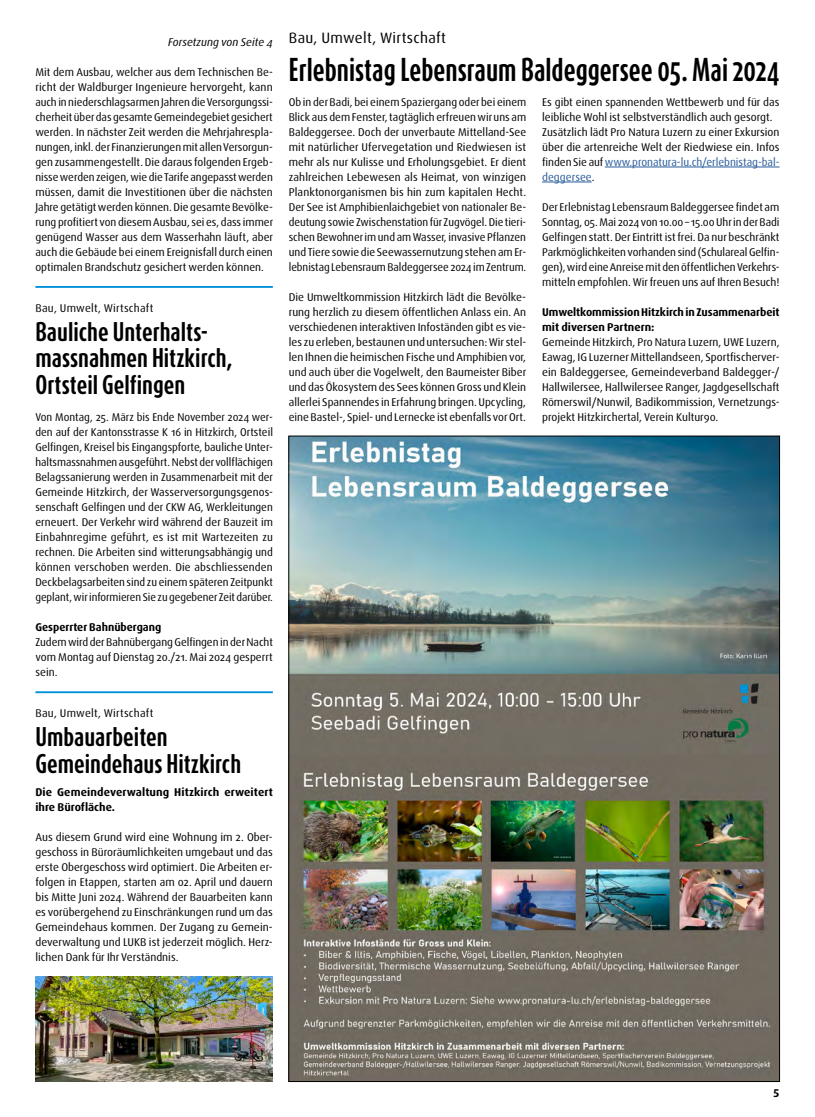
<style>
.page{position:relative;width:815px;height:1117px;background:#fff}
.page>*{position:absolute;margin:0;border:0;box-sizing:border-box;transform-origin:0 0}
.t1{font:700 27.5px "Dax Compact Pro";color:#000;scale:.92 1}
.t2{font:700 22.5px/26.2px "Dax Compact Pro";color:#000}
.t3{font:15px "Dax Pro";letter-spacing:.02em;color:#000}
.t4{font:11.25px/15px "Dax Pro";color:#000;text-align:justify}
.t5{font:700 11.25px/15px "Dax Pro";color:#000}
.t6{font:11.25px "Dax Pro";letter-spacing:.02em;color:#000}
.t7{font:italic 11.25px "Dax Pro";color:#000}
.s1{color:#275b9b}
</style>
<div class="page">
<hr style="left:35px;top:286px;width:238px;height:2px;background:#0090d7">
<hr style="left:35px;top:691px;width:238px;height:2px;background:#0090d7">
<img style="left:35px;top:976px;width:238px;height:105px">
<hr style="left:605px;top:167px;width:175px;height:1px;background:#275b9b">
<hr style="left:542px;top:182px;width:50px;height:1px;background:#275b9b">
<img style="left:291px;top:438px;width:487px;height:641px">
<p class="t7" style="left:168px;top:35px;width:106px">Forsetzung von Seite 4</p>
<p class="t4" style="left:35px;top:64px;width:239px">Mit dem Ausbau, welcher aus dem Technischen Be&shy;richt der Waldburger Ingenieure hervorgeht, kann auch in niederschlagsarmen Jahren die Versorgungssi&shy;cherheit über das gesamte Gemeindegebiet gesichert werden. In nächster Zeit werden die Mehrjahrespla&shy;nungen, inkl. der Finanzierungen mit allen Versorgun&shy;gen zusammengestellt. Die daraus folgenden Ergeb&shy;nisse werden zeigen, wie die Tarife angepasst werden müssen, damit die Investitionen über die nächsten Jahre getätigt werden können. Die gesamte Bevölke&shy;rung profitiert von diesem Ausbau, sei es, dass immer genügend Wasser aus dem Wasserhahn läuft, aber auch die Gebäude bei einem Ereignisfall durch einen optimalen Brandschutz gesichert werden können.</p>
<p class="t6" style="left:35px;top:300px;width:119px">Bau, Umwelt, Wirtschaft</p>
<h2 class="t2" style="left:35px;top:318px;width:198px">Bauliche Unterhalts&shy;massnahmen Hitzkirch,<br>Ortsteil Gelfingen</h2>
<p class="t4" style="left:35px;top:409px;width:239px">Von Montag, 25. März bis Ende November 2024 wer&shy;den auf der Kantonsstrasse K 16 in Hitzkirch, Ortsteil Gelfingen, Kreisel bis Eingangspforte, bauliche Unter&shy;haltsmassnahmen ausgeführt. Nebst der vollflächigen Belagssanierung werden in Zusammenarbeit mit der Gemeinde Hitzkirch, der Wasserversorgungsgenos&shy;senschaft Gelfingen und der CKW AG, Werkleitungen erneuert. Der Verkehr wird während der Bauzeit im Einbahnregime geführt, es ist mit Wartezeiten zu rechnen. Die Arbeiten sind witterungsabhängig und können verschoben werden. Die abschliessenden Deckbelagsarbeiten sind zu einem späteren Zeitpunkt geplant, wir informieren Sie zu gegebener Zeit darüber.</p>
<p class="t5" style="left:35px;top:619px;width:127px">Gesperrter Bahnübergang</p>
<p class="t4" style="left:35px;top:634px;width:239px">Zudem wird der Bahnübergang Gelfingen in der Nacht vom Montag auf Dienstag 20./21. Mai 2024 gesperrt sein.</p>
<p class="t6" style="left:35px;top:705px;width:119px">Bau, Umwelt, Wirtschaft</p>
<h2 class="t2" style="left:35px;top:723px;width:207px">Umbauarbeiten<br>Gemeindehaus Hitzkirch</h2>
<p class="t5" style="left:35px;top:784px;width:239px">Die Gemeindeverwaltung Hitzkirch erweitert ihre Bürofläche.</p>
<p class="t4" style="left:35px;top:829px;width:239px">Aus diesem Grund wird eine Wohnung im 2. Ober&shy;geschoss in Büroräumlichkeiten umgebaut und das erste Obergeschoss wird optimiert. Die Arbeiten er&shy;folgen in Etappen, starten am 02. April und dauern bis Mitte Juni 2024. Während der Bauarbeiten kann es vorübergehend zu Einschränkungen rund um das Gemeindehaus kommen. Der Zugang zu Gemein&shy;deverwaltung und LUKB ist jederzeit möglich. Herz&shy;lichen Dank für Ihr Verständnis.</p>
<h3 class="t3" style="left:289px;top:29px;width:159px">Bau, Umwelt, Wirtschaft</h3>
<h1 class="t1" style="left:289px;top:51px;width:535px">Erlebnistag Lebensraum Baldeggersee 05. Mai 2024</h1>
<p class="t4" style="left:289px;top:94px;width:239px">Ob in der Badi, bei einem Spaziergang oder bei einem Blick aus dem Fenster, tagtäglich erfreuen wir uns am Baldeggersee. Doch der unverbaute Mittelland-See mit natürlicher Ufervegetation und Riedwiesen ist mehr als nur Kulisse und Erholungsgebiet. Er dient zahlreichen Lebewesen als Heimat, von winzigen Planktonorganismen bis hin zum kapitalen Hecht.<br>Der See ist Amphibienlaichgebiet von nationaler Be&shy;deutung sowie Zwischenstation für Zugvögel. Die tieri&shy;schen Bewohner im und am Wasser, invasive Pflanzen und Tiere sowie die Seewassernutzung stehen am Er&shy;lebnistag Lebensraum Baldeggersee 2024 im Zentrum.</p>
<p class="t4" style="left:289px;top:289px;width:239px">Die Umweltkommission Hitzkirch lädt die Bevölke&shy;rung herzlich zu diesem öffentlichen Anlass ein. An verschiedenen interaktiven Infoständen gibt es vie&shy;les zu erleben, bestaunen und untersuchen: Wir stel&shy;len Ihnen die heimischen Fische und Amphibien vor, und auch über die Vogelwelt, den Baumeister Biber und das Ökosystem des Sees können Gross und Klein allerlei Spannendes in Erfahrung bringen. Upcycling, eine Bastel-, Spiel- und Lernecke ist ebenfalls vor Ort.</p>
<p class="t4" style="left:542px;top:94px;width:239px;text-align:left">Es gibt einen spannenden Wettbewerb und für das leibliche Wohl ist selbstverständlich auch gesorgt.<br>Zusätzlich lädt Pro Natura Luzern zu einer Exkursion über die artenreiche Welt der Riedwiese ein. Infos finden Sie auf <span class="s1">www.pronatura-lu.ch/erlebnistag-bal&shy;deggersee</span>.</p>
<p class="t4" style="left:542px;top:199px;width:239px">Der Erlebnistag Lebensraum Baldeggersee findet am Sonntag, 05. Mai 2024 von 10.00 – 15.00 Uhr in der Badi Gelfingen statt. Der Eintritt ist frei. Da nur beschränkt Parkmöglichkeiten vorhanden sind (Schulareal Gelfin&shy;gen), wird eine Anreise mit den öffentlichen Verkehrs&shy;mitteln empfohlen. Wir freuen uns auf Ihren Besuch!</p>
<p class="t5" style="left:542px;top:304px;width:239px">Umweltkommission Hitzkirch in Zusammenarbeit mit diversen Partnern:</p>
<p class="t4" style="left:542px;top:334px;width:239px">Gemeinde Hitzkirch, Pro Natura Luzern, UWE Luzern, Eawag, IG Luzerner Mittellandseen, Sportfischerver&shy;ein Baldeggersee, Gemeindeverband Baldegger-/ Hallwilersee, Hallwilersee Ranger, Jagdgesellschaft Römerswil/Nunwil, Badikommission, Vernetzungs&shy;projekt Hitzkirchertal, Verein Kultur90.</p>
<p class="t5" style="left:774px;top:1084px;width:7px">5</p>
</div>
